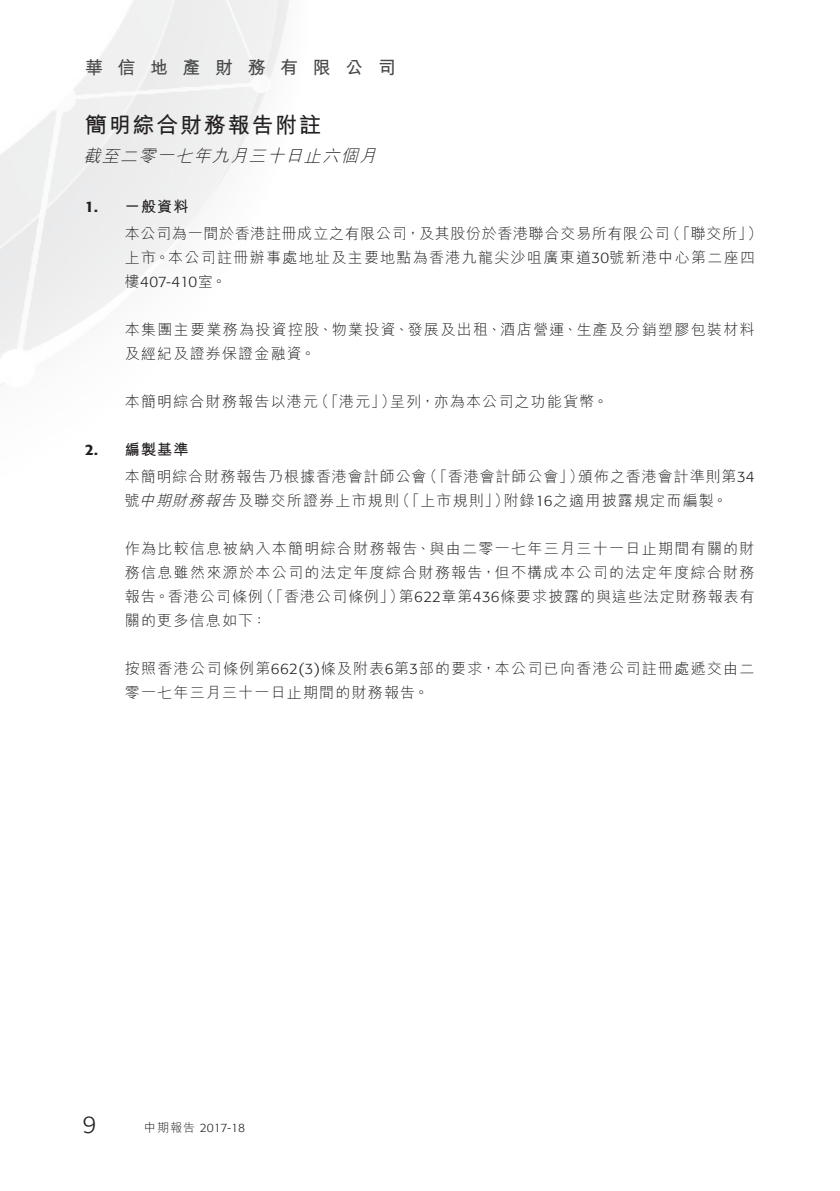
<style>
.page{position:relative;width:840px;height:1191px;background:#fff}
.page>*{position:absolute;margin:0;border:0;box-sizing:border-box;transform-origin:0 0}
.t1{font:300 24px "Formata";color:#231f20}
.Heading_1{font:700 22px "M Hei HK";letter-spacing:.08em;color:#231f20}
.t2{font:700 18px "M Hei HK";color:#454647}
.Body_Text{font:italic 300 17px "M Hei HK";color:#231f20}
.Notes{font:300 15px/24px "M Hei HK";letter-spacing:.08em;color:#231f20}
.Notes-2{font:300 15px "M Hei HK";letter-spacing:.06em;color:#231f20}
.Notes_HD1{font:700 15px "M Hei HK";letter-spacing:.08em;color:#231f20}
.Notes_HD1-2{font:500 15px "Formata";color:#231f20}
.t3{font:300 12px "Formata";letter-spacing:-.01em;color:#231f20}
.s1{font-family:"Formata"}
.s2{font-style:italic}
.s3{font-family:"M Hei HK"}
</style>
<div class="page">
<p class="t2" style="left:247px;top:54px;width:20px">務</p>
<p class="t2" style="left:280px;top:54px;width:19px">有</p>
<p class="t2" style="left:118px;top:54px;width:19px">信</p>
<p class="t2" style="left:182px;top:54px;width:19px">產</p>
<p class="t2" style="left:150px;top:54px;width:19px">地</p>
<p class="t2" style="left:85px;top:54px;width:19px">華</p>
<p class="Heading_1" style="left:85px;top:109px;width:237px">簡明綜合財務報告附註</p>
<p class="Body_Text" style="left:83px;top:147px;width:298px">截至二零一七年九月三十日止六個月</p>
<p class="Notes_HD1" style="left:125px;top:195px;width:65px">一般資料</p>
<p class="t2" style="left:215px;top:54px;width:19px">財</p>
<p class="t2" style="left:377px;top:54px;width:19px">司</p>
<p class="t2" style="left:312px;top:54px;width:19px">限</p>
<p class="t2" style="left:345px;top:54px;width:19px">公</p>
<p class="Notes_HD1-2" style="left:85px;top:197px;width:14px">1.</p>
<p class="Notes_HD1-2" style="left:85px;top:440px;width:14px">2.</p>
<p class="Notes" style="left:665px;top:221px;width:89px">（「聯交所「</p>
<p class="Notes" style="left:747px;top:221px;width:16px">(</p>
<p class="Notes" style="left:125px;top:221px;width:631px">本公司為一間於香港註冊成立之有限公司，及其股份於香港聯合交易所有限公司<br>上市。本公司註冊辦事處地址及主要地點為香港九龍尖沙咀廣東道<span class="s1">30</span>號新港中心第二座四樓<span class="s1">407-410</span>室。</p>
<p class="Notes" style="left:125px;top:317px;width:631px">本集團主要業務為投資控股、物業投資、發展及出租、酒店營運、生產及分銷塑膠包裝材料及經紀及證券保證金融資。</p>
<p class="Notes" style="left:390px;top:389px;width:219px">呈列，亦為本公司之功能貨幣。</p>
<p class="Notes" style="left:314px;top:389px;width:83px">（「港元」）</p>
<p class="Notes" style="left:125px;top:389px;width:195px">本簡明綜合財務報告以港元</p>
<p class="Notes_HD1" style="left:125px;top:438px;width:65px">編製基準</p>
<p class="Notes-2" style="left:125px;top:468px;width:303px">本簡明綜合財務報告乃根據香港會計師公會</p>
<p class="Notes-2" style="left:422px;top:468px;width:162px">（「香港會計師公會」）</p>
<p class="Notes-2" style="left:578px;top:468px;width:178px">頒佈之香港會計準則第<span class="s1">34</span></p>
<p class="Notes" style="left:395px;top:488px;width:116px">（「上市規則」）</p>
<p class="Notes" style="left:503px;top:488px;width:225px">附錄<span class="s1">16</span>之適用披露規定而編製。</p>
<p class="Notes" style="left:125px;top:488px;width:275px">號<span class="s2">中期財務報告</span>及聯交所證券上市規則</p>
<p class="Notes" style="left:125px;top:536px;width:631px;text-align:right">作為比較信息被納入本簡明綜合財務報告、與由二零一七年三月三十一日止期間有關的財務信息雖然來源於本公司的法定年度綜合財務報告，但不構成本公司的法定年度綜合財務第<span class="s1">622</span>章第<span class="s1">436</span>條要求披露的與這些法定財務報表有</p>
<p class="Notes" style="left:259px;top:584px;width:147px">（「香港公司條例」）</p>
<p class="Notes" style="left:125px;top:584px;width:143px">報告。香港公司條例關的更多信息如下：</p>
<p class="Notes" style="left:125px;top:656px;width:631px">按照香港公司條例第<span class="s1">662 3( )</span>條及附表<span class="s1">6</span>第<span class="s1">3</span>部的要求，本公司已向香港公司註冊處遞交由二零一七年三月三十一日止期間的財務報告。</p>
<h1 class="t1" style="left:83px;top:1110px;width:15px">9</h1>
<p class="t3" style="left:144px;top:1121px;width:102px"><span class="s3">中期報告</span> 2017-18</p>
</div>
